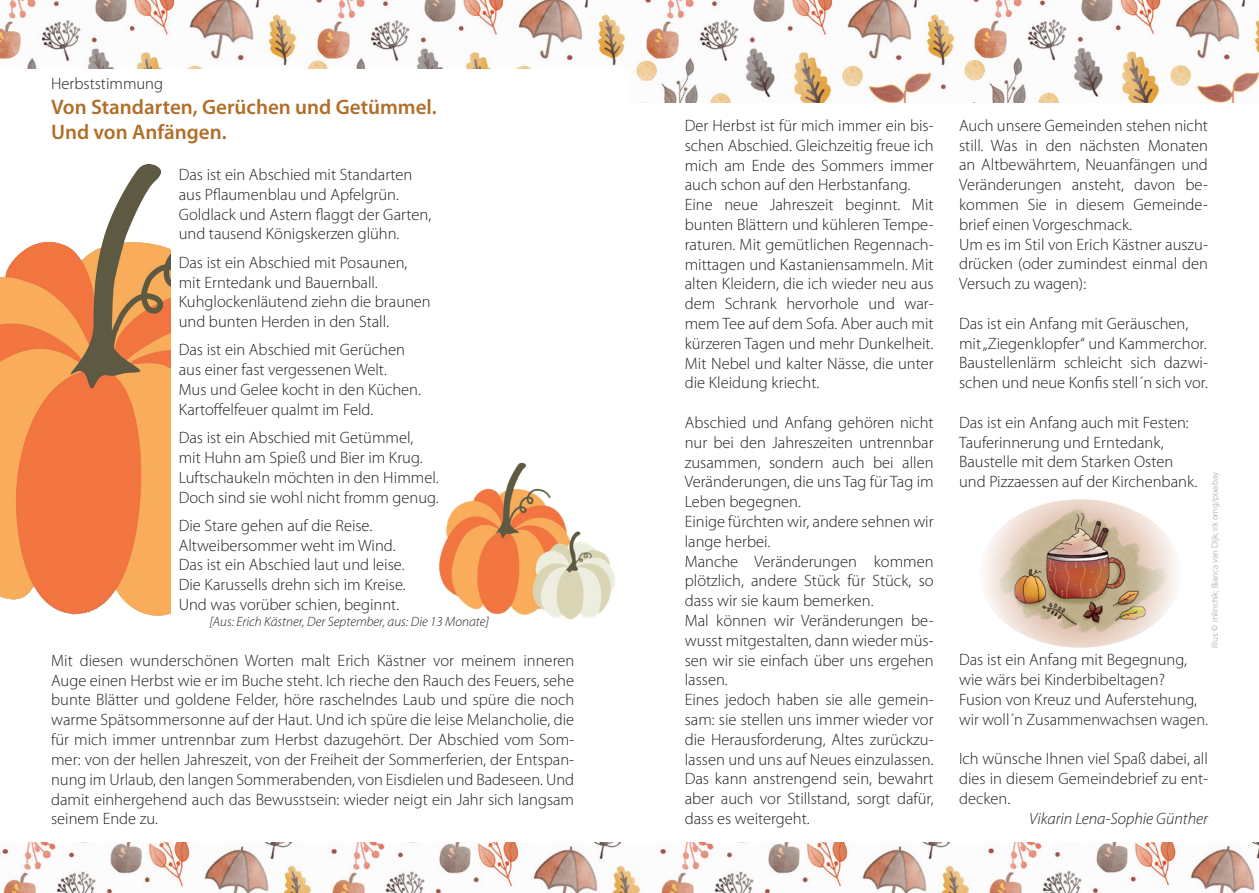
<style>
.page{position:relative;width:1259px;height:893px;background:#fff}
.page>*{position:absolute;margin:0;border:0;box-sizing:border-box;transform-origin:0 0}
.t1{font:600 21px/25.2px "Myriad Pro";color:#b16e29}
.t2{font:300 16.5px/19.8px "Myriad Pro";color:#231f20}
.t3{font:italic 300 16.5px "Myriad Pro";color:#231f20}
.t4{font:italic 300 13.5px "Myriad Pro";color:#231f20}
.t5{font:300 9px "Myriad Pro";color:#939598}
</style>
<div class="page">
<img style="left:439px;top:462px;width:176px;height:158px">
<img style="left:0;top:0;width:626px;height:68px">
<img style="left:636px;top:0;width:623px;height:103px">
<img style="left:985px;top:499px;width:192px;height:149px">
<img style="left:0;top:164px;width:170px;height:452px">
<img style="left:2px;top:843px;width:1257px;height:50px">
<p class="t2" style="left:51px;top:74px;width:114px">Herbststimmung</p>
<p class="t1" style="left:51px;top:95px;width:387px">Von Standarten, Gerüchen und Getümmel.<br>Und von Anfängen.</p>
<p class="t2" style="left:179px;top:165px;width:254px">Das ist ein Abschied mit Standarten aus Pflaumenblau und Apfelgrün.<br>Goldlack und Astern flaggt der Garten, und tausend Königskerzen glühn.</p>
<p class="t2" style="left:179px;top:253px;width:253px">Das ist ein Abschied mit Posaunen, mit Erntedank und Bauernball.<br>Kuhglockenläutend ziehn die braunen und bunten Herden in den Stall.</p>
<p class="t2" style="left:179px;top:340px;width:244px">Das ist ein Abschied mit Gerüchen aus einer fast vergessenen Welt.<br>Mus und Gelee kocht in den Küchen.<br>Kartoffelfeuer qualmt im Feld.</p>
<p class="t2" style="left:179px;top:428px;width:261px">Das ist ein Abschied mit Getümmel, mit Huhn am Spieß und Bier im Krug.<br>Luftschaukeln möchten in den Himmel.<br>Doch sind sie wohl nicht fromm genug.</p>
<p class="t2" style="left:179px;top:516px;width:228px">Die Stare gehen auf die Reise.<br>Altweibersommer weht im Wind.<br>Das ist ein Abschied laut und leise.<br>Die Karussells drehn sich im Kreise.<br>Und was vorüber schien, beginnt.</p>
<p class="t4" style="left:209px;top:615px;width:281px">[Aus: Erich Kästner, Der September, aus: Die 13 Monate]</p>
<p class="t2" style="left:51px;top:651px;width:524px;text-align:justify">Mit diesen wunderschönen Worten malt Erich Kästner vor meinem inneren Auge einen Herbst wie er im Buche steht. Ich rieche den Rauch des Feuers, sehe bunte Blätter und goldene Felder, höre raschelndes Laub und spüre die noch warme Spätsommersonne auf der Haut. Und ich spüre die leise Melancholie, die für mich immer untrennbar zum Herbst dazugehört. Der Abschied vom Som&shy;mer: von der hellen Jahreszeit, von der Freiheit der Sommerferien, der Entspan&shy;nung im Urlaub, den langen Sommerabenden, von Eisdielen und Badeseen. Und damit einhergehend auch das Bewusstsein: wieder neigt ein Jahr sich langsam seinem Ende zu.</p>
<p class="t2" style="left:685px;top:116px;width:250px">Der Herbst ist für mich immer ein bis&shy;schen Abschied. Gleichzeitig freue ich mich am Ende des Sommers immer auch schon auf den Herbstanfang.<br>Eine neue Jahreszeit beginnt. Mit bunten Blättern und kühleren Tempe&shy;raturen. Mit gemütlichen Regennach&shy;mittagen und Kastaniensammeln. Mit alten Kleidern, die ich wieder neu aus dem Schrank hervorhole und war&shy;mem Tee auf dem Sofa. Aber auch mit kürzeren Tagen und mehr Dunkelheit.<br>Mit Nebel und kalter Nässe, die unter die Kleidung kriecht.</p>
<p class="t2" style="left:685px;top:413px;width:250px">Abschied und Anfang gehören nicht nur bei den Jahreszeiten untrennbar zusammen, sondern auch bei allen<br>Veränderungen, die uns Tag für Tag im<br>Leben begegnen.<br>Einige fürchten wir, andere sehnen wir lange herbei.<br>Manche Veränderungen kommen plötzlich, andere Stück für Stück, so dass wir sie kaum bemerken.<br>Mal können wir Veränderungen be&shy;wusst mitgestalten, dann wieder müs&shy;sen wir sie einfach über uns ergehen lassen.<br>Eines jedoch haben sie alle gemein&shy;sam: sie stellen uns immer wieder vor die Herausforderung, Altes zurückzu&shy;lassen und uns auf Neues einzulassen.<br>Das kann anstrengend sein, bewahrt aber auch vor Stillstand, sorgt dafür, dass es weitergeht.</p>
<p class="t2" style="left:959px;top:116px;width:250px">Auch unsere Gemeinden stehen nicht still. Was in den nächsten Monaten an Altbewährtem, Neuanfängen und<br>Veränderungen ansteht, davon be&shy;kommen Sie in diesem Gemeinde&shy;brief einen Vorgeschmack.<br>Um es im Stil von Erich Kästner auszu&shy;drücken (oder zumindest einmal den<br>Versuch zu wagen):</p>
<p class="t2" style="left:959px;top:314px;width:250px">Das ist ein Anfang mit Geräuschen, mit „Ziegenklopfer“ und Kammerchor.<br>Baustellenlärm schleicht sich dazwi&shy;schen und neue Konfis stell´n sich vor.</p>
<p class="t2" style="left:959px;top:413px;width:240px">Das ist ein Anfang auch mit Festen:<br>Tauferinnerung und Erntedank, Baustelle mit dem Starken Osten und Pizzaessen auf der Kirchenbank.</p>
<p class="t5" style="left:1210px;top:648px;width:177px;rotate:-90deg">Illus: © mlinchik; Bianca van Dijk; irk omg/pixabay</p>
<p class="t2" style="left:959px;top:650px;width:250px">Das ist ein Anfang mit Begegnung, wie wärs bei Kinderbibeltagen?<br>Fusion von Kreuz und Auferstehung, wir woll´n Zusammenwachsen wagen.</p>
<p class="t2" style="left:959px;top:749px;width:250px;text-align:justify">Ich wünsche Ihnen viel Spaß dabei, all dies in diesem Gemeindebrief zu ent&shy;decken.</p>
<p class="t3" style="left:1029px;top:809px;width:180px">Vikarin Lena-Sophie Günther</p>
</div>
